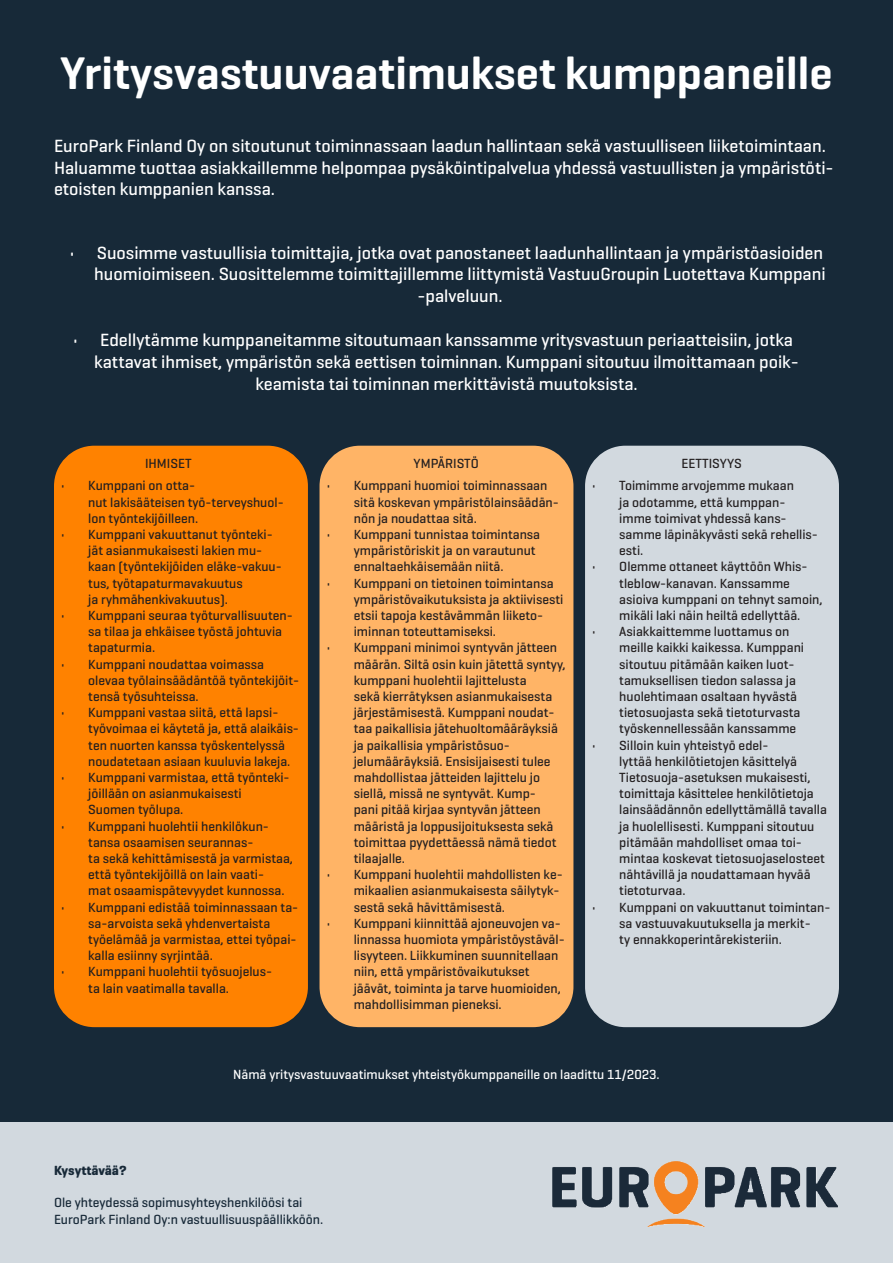
<style>
.page{position:relative;width:893px;height:1263px;background:#fff}
.page>*{position:absolute;margin:0;border:0;box-sizing:border-box;transform-origin:0 0}
.t1{font:600 46.5px "Geogrotesque";color:#fff}
.t2{font:500 18px/21.6px "Geogrotesque";color:#fff}
.t3{font:500 13.5px/16.2px "Geogrotesque";color:#231f20}
.t4{font:500 13.5px/16.2px "Geogrotesque";color:#172938}
.t5{font:500 13.5px "Geogrotesque";color:#fff}
.t6{font:700 13.5px "Geogrotesque";color:#172938}
</style>
<div class="page">
<div style="left:0;top:1121px;width:893px;height:142px;background:#d2d9df"></div>
<div style="left:0;top:0;width:893px;height:1121px;background:#172938"></div>
<img style="left:553px;top:1161px;width:285px;height:65px">
<div style="left:54px;top:446px;width:254px;height:581px;background:#ff8200;border-radius:40px"></div>
<div style="left:320px;top:446px;width:253px;height:581px;background:#ffb466;border-radius:40px"></div>
<div style="left:585px;top:446px;width:254px;height:581px;background:#d2d9df;border-radius:40px"></div>
<h1 class="t1" style="left:60px;top:56px;width:774px">Yritysvastuuvaatimukset kumppaneille</h1>
<p class="t2" style="left:54px;top:135px;width:781px">EuroPark Finland Oy on sitoutunut toiminnassaan laadun hallintaan sekä vastuulliseen liiketoimintaan.<br>Haluamme tuottaa asiakkaillemme helpompaa pysäköintipalvelua yhdessä vastuullisten ja ympäristöti&shy;etoisten kumppanien kanssa.</p>
<h2 class="t2" style="left:70px;top:242px;width:755px">• Suosimme vastuullisia toimittajia, jotka ovat panostaneet laadunhallintaan ja ympäristöasioiden</h2>
<h2 class="t2" style="left:94px;top:263px;width:733px">huomioimiseen. Suosittelemme toimittajillemme liittymistä VastuuGroupin Luotettava Kumppani</h2>
<h2 class="t2" style="left:417px;top:285px;width:87px">-palveluun.</h2>
<h2 class="t2" style="left:73px;top:330px;width:721px">• Edellytämme kumppaneitamme sitoutumaan kanssamme yritysvastuun periaatteisiin, jotka</h2>
<h2 class="t2" style="left:94px;top:351px;width:706px">kattavat ihmiset, ympäristön sekä eettisen toiminnan. Kumppani sitoutuu ilmoittamaan poik-</h2>
<h2 class="t2" style="left:255px;top:373px;width:384px">keamista tai toiminnan merkittävistä muutoksista.</h2>
<p class="t3" style="left:145px;top:455px;width:48px">IHMISET</p>
<p class="t3" style="left:88px;top:478px;width:197px;text-indent:-27px">• Kumppani on otta-<br>nut lakisääteisen työ-terveyshuol&shy;lon työntekijöilleen .</p>
<p class="t3" style="left:88px;top:526px;width:195px;text-indent:-27px">• Kumppani vakuuttanut työnteki&shy;jät asianmukaisesti lakien mu&shy;kaan (työntekijöiden eläke-vakuu&shy;tus, työtapaturmavakuutus<br>ja ryhmähenkivakuutus) .</p>
<p class="t3" style="left:88px;top:607px;width:206px;text-indent:-27px">• Kumppani seuraa työturvallisuuten&shy;sa tilaa ja ehkäisee työstä johtuvia tapaturmia .</p>
<p class="t3" style="left:88px;top:656px;width:213px;text-indent:-27px">• Kumppani noudattaa voimassa olevaa työlainsäädäntöä työntekijöit&shy;tensä työsuhteissa .</p>
<p class="t3" style="left:88px;top:705px;width:212px;text-indent:-27px">• Kumppani vastaa siitä, että lapsi&shy;työvoimaa ei käytetä ja, että alaikäis&shy;ten nuorten kanssa työskentelyssä noudatetaan asiaan kuuluvia lakeja .</p>
<p class="t3" style="left:88px;top:769px;width:203px;text-indent:-27px">• Kumppani varmistaa, että työnteki&shy;jöillään on asianmukaisesti<br>Suomen työlupa .</p>
<p class="t3" style="left:88px;top:818px;width:206px;text-indent:-27px">• Kumppani huolehtii henkilökun&shy;tansa osaamisen seurannas-<br>ta sekä kehittämisestä ja varmistaa, että työntekijöillä on lain vaati-<br>mat osaamispätevyydet kunnossa .</p>
<p class="t3" style="left:88px;top:899px;width:212px;text-indent:-27px">• Kumppani edistää toiminnassaan ta&shy;sa-arvoista sekä yhdenvertaista työelämää ja varmistaa, ettei työpai&shy;kalla esiinny syrjintää .</p>
<p class="t3" style="left:88px;top:964px;width:185px;text-indent:-27px">• Kumppani huolehtii työsuojelus&shy;ta lain vaatimalla tavalla.</p>
<p class="t3" style="left:414px;top:455px;width:67px">YMPÄRISTÖ</p>
<p class="t3" style="left:354px;top:478px;width:207px;text-indent:-27px">• Kumppani huomioi toiminnassaan sitä koskevan ympäristölainsäädän&shy;nön ja noudattaa sitä .</p>
<p class="t3" style="left:354px;top:526px;width:188px;text-indent:-27px">• Kumppani tunnistaa toimintansa ympäristöriskit ja on varautunut ennaltaehkäisemään niitä.</p>
<p class="t3" style="left:354px;top:575px;width:211px;text-indent:-27px">• Kumppani on tietoinen toimintansa ympäristövaikutuksista ja aktiivisesti etsii tapoja kestävämmän liiketo&shy;iminnan toteuttamiseksi .</p>
<p class="t3" style="left:354px;top:640px;width:213px;text-indent:-27px">• Kumppani minimoi syntyvän jätteen määrän. Siltä osin kuin jätettä syntyy, kumppani huolehtii lajittelusta<br>sekä kierrätyksen asianmukaisesta järjestämisestä. Kumppani noudat&shy;taa paikallisia jätehuoltomääräyksiä ja paikallisia ympäristösuo&shy;jelumääräyksiä. Ensisijaisesti tulee mahdollistaa jätteiden lajittelu jo siellä, missä ne syntyvät. Kump-<br>pani pitää kirjaa syntyvän jätteen määristä ja loppusijoituksesta sekä toimittaa pyydettäessä nämä tiedot tilaajalle.</p>
<p class="t3" style="left:354px;top:867px;width:210px;text-indent:-27px">• Kumppani huolehtii mahdollisten ke&shy;mikaalien asianmukaisesta säilytyk&shy;sestä sekä hävittämisestä .</p>
<p class="t3" style="left:354px;top:915px;width:212px;text-indent:-27px">• Kumppani kiinnittää ajoneuvojen va&shy;linnassa huomiota ympäristöystäväl&shy;lisyyteen. Liikkuminen suunnitellaan niin, että ympäristövaikutukset jäävät, toiminta ja tarve huomioiden, mahdollisimman pieneksi.</p>
<p class="t3" style="left:682px;top:455px;width:62px">EETTISYYS</p>
<p class="t3" style="left:619px;top:478px;width:200px;text-indent:-27px">• Toimimme arvojemme mukaan<br>ja odotamme, että kumppan&shy;imme toimivat yhdessä kans&shy;samme läpinäkyvästi sekä rehellis&shy;esti .</p>
<p class="t3" style="left:619px;top:559px;width:205px;text-indent:-27px">• Olemme ottaneet käyttöön Whis&shy;tleblow-kanavan. Kanssamme asioiva kumppani on tehnyt samoin, mikäli laki näin heiltä edellyttää.</p>
<p class="t3" style="left:619px;top:624px;width:186px;text-indent:-27px">• Asiakkaittemme luottamus on meille kaikki kaikessa. Kumppani sitoutuu pitämään kaiken luot&shy;tamuksellisen tiedon salassa ja huolehtimaan osaltaan hyvästä tietosuojasta sekä tietoturvasta työskennellessään kanssamme</p>
<p class="t3" style="left:619px;top:737px;width:209px;text-indent:-27px">• Silloin kuin yhteistyö edel-<br>lyttää henkilötietojen käsittelyä Tietosuoja-asetuksen mukaisesti, toimittaja käsittelee henkilötietoja lainsäädännön edellyttämällä tavalla ja huolellisesti. Kumppani sitoutuu pitämään mahdolliset omaa toi&shy;mintaa koskevat tietosuojaselosteet nähtävillä ja noudattamaan hyvää tietoturvaa .</p>
<p class="t3" style="left:619px;top:899px;width:213px;text-indent:-27px">• Kumppani on vakuuttanut toimintan&shy;sa vastuuvakuutuksella ja merkit-<br>ty ennakkoperintärekisteriin .</p>
<p class="t5" style="left:233px;top:1067px;width:428px">Nämä yritysvastuuvaatimukset yhteistyökumppaneille on laadittu 11/2023.</p>
<p class="t6" style="left:54px;top:1165px;width:74px">Kysyttävää?</p>
<p class="t4" style="left:54px;top:1195px;width:271px">Ole yhteydessä sopimusyhteyshenkilöösi tai<br>EuroPark Finland Oy:n vastuullisuuspäällikköön.</p>
</div>
